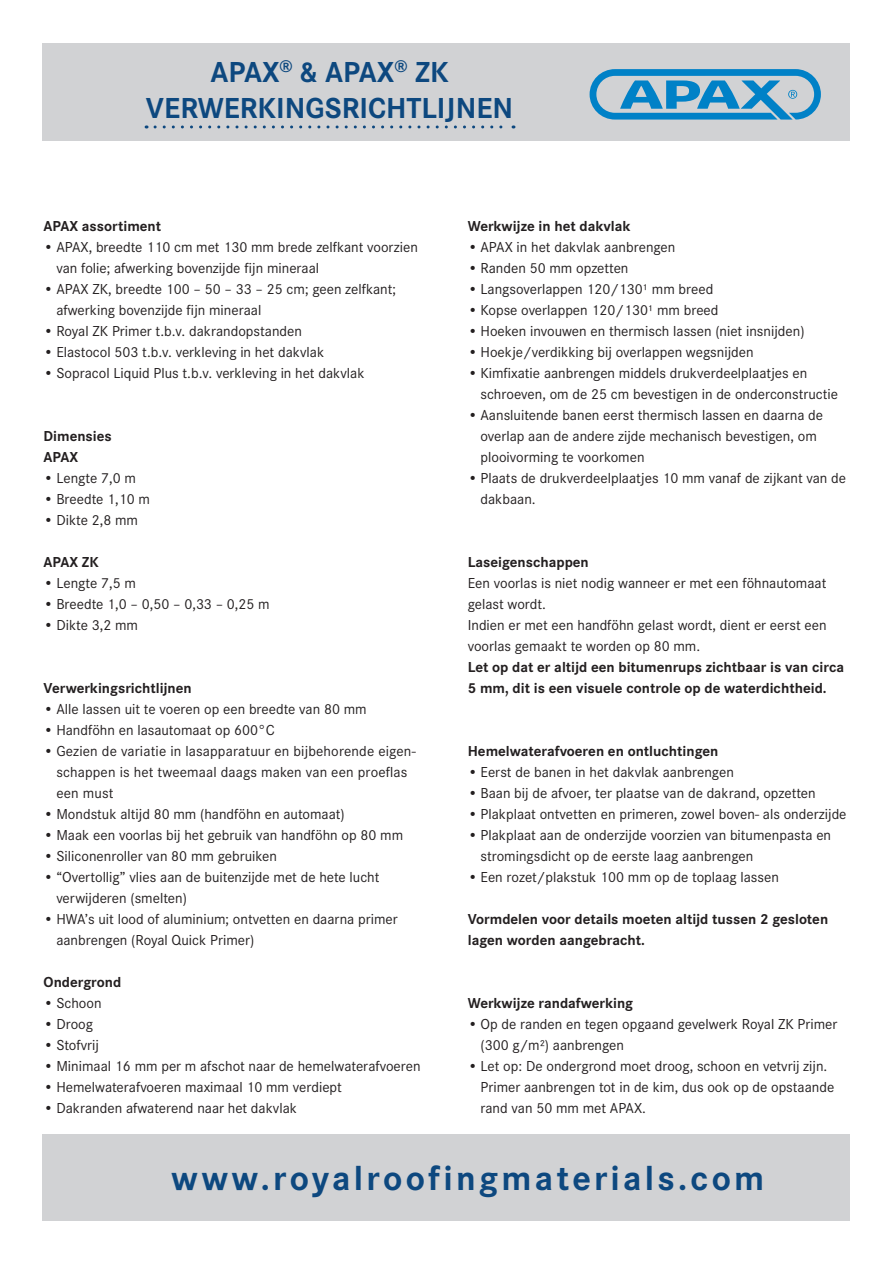
<style>
.page{position:relative;width:893px;height:1263px;background:#fff}
.page>*{position:absolute;margin:0;border:0;box-sizing:border-box;transform-origin:0 0}
.t1{font:700 36px "Corporate S";letter-spacing:.09em;color:#0d487f}
.t2{font:700 30px/36px "Corporate S";color:#0d487f;text-align:center}
.t3{font:15px/21px "Corporate S";color:#231f20}
.t4{font:700 15px/21px "Corporate S";color:#231f20}
</style>
<div class="page">
<div style="left:43px;top:43px;width:850px;height:97px;background:#d1d2d4"></div>
<svg style="left:590px;top:69px;width:231px;height:51px"></svg>
<svg style="left:155px;top:125px;width:359px;height:3px"></svg>
<div style="left:43px;top:1134px;width:850px;height:86px;background:#d1d2d4"></div>
<div style="left:850px;top:21px;width:43px;height:135px;background:#fff"></div>
<div style="left:850px;top:1113px;width:43px;height:135px;background:#fff"></div>
<h2 class="t2" style="left:146px;top:53px;width:369px">APAX<sup>®</sup> &amp; APAX<sup>®</sup> ZK<br>VERWERKINGSRICHTLIJNEN</h2>
<p class="t4" style="left:44px;top:215px;width:119px">APAX assortiment</p>
<p class="t3" style="left:56px;top:236px;width:363px;text-indent:-13px">• APAX, breedte 110 cm met 130 mm brede zelfkant voorzien van folie; afwerking bovenzijde fijn mineraal</p>
<p class="t3" style="left:56px;top:278px;width:341px;text-indent:-13px">• APAX ZK, breedte 100 – 50 – 33 – 25 cm; geen zelfkant; afwerking bovenzijde fijn mineraal</p>
<p class="t3" style="left:44px;top:320px;width:260px">• Royal ZK Primer t.b.v. dakrandopstanden</p>
<p class="t3" style="left:44px;top:341px;width:282px">• Elastocol 503 t.b.v. verkleving in het dakvlak</p>
<p class="t3" style="left:44px;top:362px;width:323px">• Sopracol Liquid Plus t.b.v. verkleving in het dakvlak</p>
<p class="t4" style="left:44px;top:425px;width:70px">Dimensies<br>APAX</p>
<p class="t3" style="left:44px;top:467px;width:94px">• Lengte 7,0 m</p>
<p class="t3" style="left:44px;top:488px;width:108px">• Breedte 1,10 m</p>
<p class="t3" style="left:44px;top:509px;width:96px">• Dikte 2,8 mm</p>
<p class="t4" style="left:44px;top:551px;width:57px">APAX ZK</p>
<p class="t3" style="left:44px;top:572px;width:94px">• Lengte 7,5 m</p>
<p class="t3" style="left:44px;top:593px;width:228px">• Breedte 1,0 – 0,50 – 0,33 – 0,25 m</p>
<p class="t3" style="left:44px;top:614px;width:96px">• Dikte 3,2 mm</p>
<p class="t4" style="left:44px;top:677px;width:150px">Verwerkingsrichtlijnen</p>
<p class="t3" style="left:44px;top:698px;width:325px">• Alle lassen uit te voeren op een breedte van 80 mm</p>
<p class="t3" style="left:44px;top:719px;width:233px">• Handföhn en lasautomaat op 600°C</p>
<p class="t3" style="left:56px;top:740px;width:361px;text-indent:-13px">• Gezien de variatie in lasapparatuur en bijbehorende eigen&shy;schappen is het tweemaal daags maken van een proeflas een must</p>
<p class="t3" style="left:44px;top:803px;width:303px">• Mondstuk altijd 80 mm (handföhn en automaat)</p>
<p class="t3" style="left:44px;top:824px;width:361px">• Maak een voorlas bij het gebruik van handföhn op 80 mm</p>
<p class="t3" style="left:44px;top:845px;width:235px">• Siliconenroller van 80 mm gebruiken</p>
<p class="t3" style="left:56px;top:866px;width:325px;text-indent:-13px">• “Overtollig” vlies aan de buitenzijde met de hete lucht verwijderen (smelten)</p>
<p class="t3" style="left:56px;top:908px;width:343px;text-indent:-13px">• HWA’s uit lood of aluminium; ontvetten en daarna primer aanbrengen (Royal Quick Primer)</p>
<p class="t4" style="left:44px;top:971px;width:79px">Ondergrond</p>
<p class="t3" style="left:44px;top:992px;width:60px">• Schoon</p>
<p class="t3" style="left:44px;top:1013px;width:51px">• Droog</p>
<p class="t3" style="left:44px;top:1034px;width:57px">• Stofvrij</p>
<p class="t3" style="left:44px;top:1055px;width:379px">• Minimaal 16 mm per m afschot naar de hemelwaterafvoeren</p>
<p class="t3" style="left:44px;top:1076px;width:300px">• Hemelwaterafvoeren maximaal 10 mm verdiept</p>
<p class="t3" style="left:44px;top:1097px;width:255px">• Dakranden afwaterend naar het dakvlak</p>
<p class="t4" style="left:468px;top:215px;width:164px">Werkwijze in het dakvlak</p>
<p class="t3" style="left:468px;top:236px;width:209px">• APAX in het dakvlak aanbrengen</p>
<p class="t3" style="left:468px;top:257px;width:162px">• Randen 50 mm opzetten</p>
<p class="t3" style="left:468px;top:278px;width:247px">• Langsoverlappen 120/130¹ mm breed</p>
<p class="t3" style="left:468px;top:299px;width:252px">• Kopse overlappen 120/130¹ mm breed</p>
<p class="t3" style="left:468px;top:320px;width:338px">• Hoeken invouwen en thermisch lassen (niet insnijden)</p>
<p class="t3" style="left:468px;top:341px;width:287px">• Hoekje/verdikking bij overlappen wegsnijden</p>
<p class="t3" style="left:480px;top:362px;width:359px;text-indent:-13px">• Kimfixatie aanbrengen middels drukverdeelplaatjes en schroeven, om de 25 cm bevestigen in de onderconstructie</p>
<p class="t3" style="left:480px;top:404px;width:344px;text-indent:-13px">• Aansluitende banen eerst thermisch lassen en daarna de overlap aan de andere zijde mechanisch bevestigen, om plooivorming te voorkomen</p>
<p class="t3" style="left:480px;top:467px;width:367px;text-indent:-13px">• Plaats de drukverdeelplaatjes 10 mm vanaf de zijkant van de dakbaan.</p>
<p class="t4" style="left:468px;top:551px;width:123px">Laseigenschappen</p>
<p class="t3" style="left:468px;top:572px;width:361px">Een voorlas is niet nodig wanneer er met een föhnautomaat gelast wordt.<br>Indien er met een handföhn gelast wordt, dient er eerst een voorlas gemaakt te worden op 80 mm.</p>
<p class="t4" style="left:468px;top:656px;width:378px">Let op dat er altijd een bitumenrups zichtbaar is van circa<br>5 mm, dit is een visuele controle op de waterdichtheid.</p>
<p class="t4" style="left:468px;top:740px;width:252px">Hemelwaterafvoeren en ontluchtingen</p>
<p class="t3" style="left:468px;top:761px;width:268px">• Eerst de banen in het dakvlak aanbrengen</p>
<p class="t3" style="left:468px;top:782px;width:349px">• Baan bij de afvoer, ter plaatse van de dakrand, opzetten</p>
<p class="t3" style="left:468px;top:803px;width:380px">• Plakplaat ontvetten en primeren, zowel boven- als onderzijde</p>
<p class="t3" style="left:480px;top:824px;width:352px;text-indent:-13px">• Plakplaat aan de onderzijde voorzien van bitumenpasta en stromingsdicht op de eerste laag aanbrengen</p>
<p class="t3" style="left:468px;top:866px;width:313px">• Een rozet/plakstuk 100 mm op de toplaag lassen</p>
<p class="t4" style="left:468px;top:908px;width:362px">Vormdelen voor details moeten altijd tussen 2 gesloten lagen worden aangebracht.</p>
<p class="t4" style="left:468px;top:992px;width:167px">Werkwijze randafwerking</p>
<p class="t3" style="left:480px;top:1013px;width:358px;text-indent:-13px">• Op de randen en tegen opgaand gevelwerk Royal ZK Primer (300 g/m²) aanbrengen</p>
<p class="t3" style="left:480px;top:1055px;width:355px;text-indent:-13px">• Let op: De ondergrond moet droog, schoon en vetvrij zijn.<br>Primer aanbrengen tot in de kim, dus ook op de opstaande rand van 50 mm met APAX.</p>
<h1 class="t1" style="left:171px;top:1153px;width:595px">www.royalroofingmaterials.com</h1>
</div>
